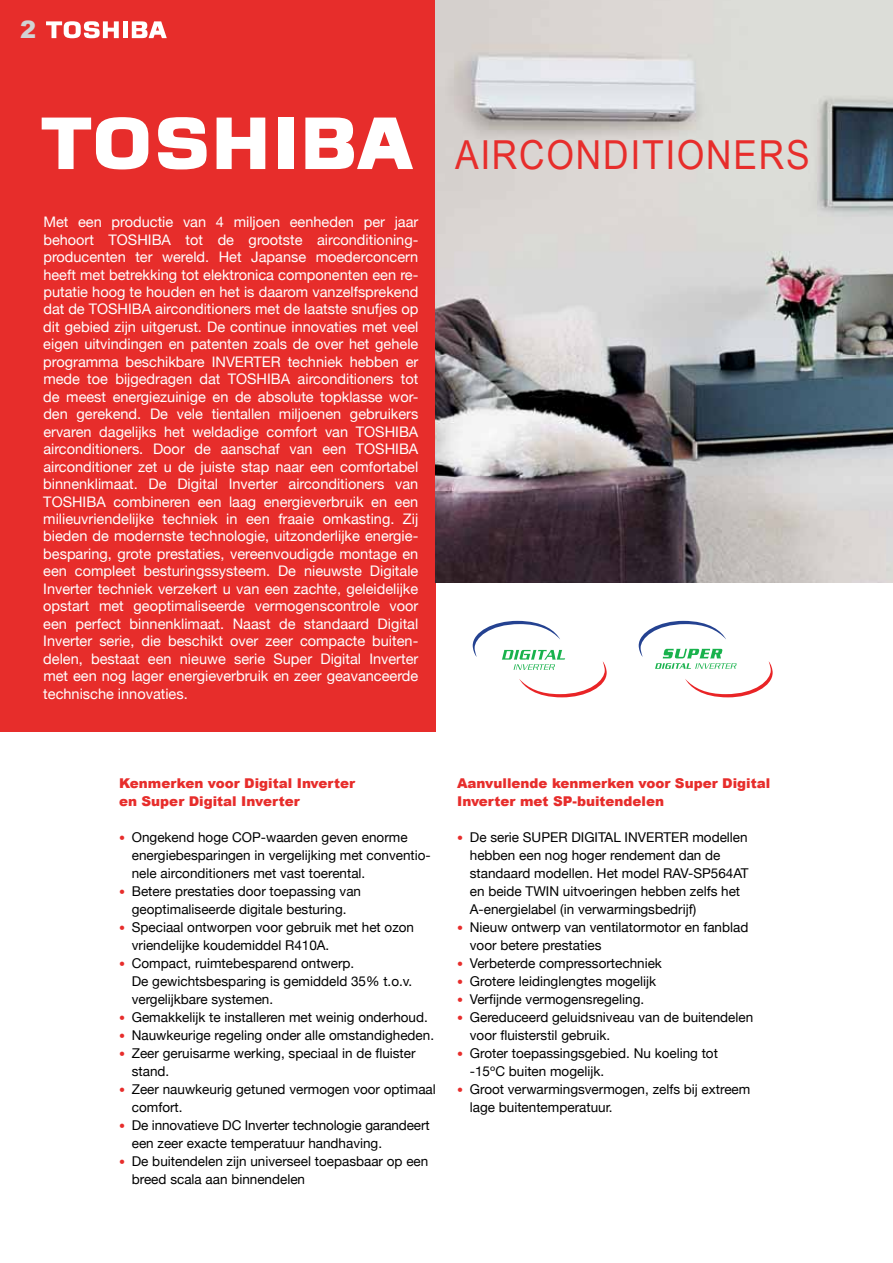
<style>
.page{position:relative;width:893px;height:1263px;background:#fff}
.page>*{position:absolute;margin:0;border:0;box-sizing:border-box;transform-origin:0 0}
.t1{font:39.9px "Arial Narrow";letter-spacing:.04em;color:#e72d2b;scale:1.08 1}
.t2{font:900 24px "Arial";color:#d1d3d4}
.t3{font:14.55px/17.4px "Helvetica Neue";color:#fff;text-align:justify}
.t4{font:13.5px/18px "Helvetica Neue";color:#000}
.t5{font:900 13.5px/18px "Arial";color:#e72d2b}
.s1{font-size:12px;color:#e72d2b}
</style>
<div class="page">
<div style="left:0;top:0;width:436px;height:731px;background:#e72d2b"></div>
<svg style="left:42px;top:117px;width:106px;height:52px"></svg>
<svg style="left:158px;top:117px;width:49px;height:52px"></svg>
<svg style="left:217px;top:118px;width:48px;height:51px"></svg>
<div style="left:278px;top:118px;width:15px;height:51px;background:#fff"></div>
<svg style="left:305px;top:118px;width:108px;height:51px"></svg>
<img style="left:436px;top:0;width:457px;height:583px">
<svg style="left:639px;top:621px;width:134px;height:76px"></svg>
<svg style="left:473px;top:621px;width:134px;height:76px"></svg>
<svg style="left:46px;top:21px;width:73px;height:17px"></svg>
<div style="left:123px;top:21px;width:5px;height:17px;background:#fff"></div>
<svg style="left:132px;top:21px;width:35px;height:17px"></svg>
<h2 class="t2" style="left:20px;top:12px;width:18px">2</h2>
<p class="t3" style="left:43px;top:212px;width:377px">Met een productie van 4 miljoen eenheden per jaar behoort TOSHIBA tot de grootste airconditioning&shy;producenten ter wereld. Het Japanse moederconcern heeft met betrekking tot elektronica componenten een re&shy;putatie hoog te houden en het is daarom vanzelfsprekend dat de TOSHIBA airconditioners met de laatste snufjes op dit gebied zijn uitgerust. De continue innovaties met veel eigen uitvindingen en patenten zoals de over het gehele programma beschikbare INVERTER techniek hebben er mede toe bijgedragen dat TOSHIBA airconditioners tot de meest energiezuinige en de absolute topklasse wor&shy;den gerekend. De vele tientallen miljoenen gebruikers ervaren dagelijks het weldadige comfort van TOSHIBA airconditioners. Door de aanschaf van een TOSHIBA airconditioner zet u de juiste stap naar een comfortabel binnenklimaat. De Digital Inverter airconditioners van TOSHIBA combineren een laag energieverbruik en een milieuvriendelijke techniek in een fraaie omkasting. Zij bieden de modernste technologie, uitzonderlijke energie&shy;besparing, grote prestaties, vereenvoudigde montage en een compleet besturingssysteem. De nieuwste Digitale Inverter techniek verzekert u van een zachte, geleidelijke opstart met geoptimaliseerde vermogenscontrole voor een perfect binnenklimaat. Naast de standaard Digital Inverter serie, die beschikt over zeer compacte buiten&shy;delen, bestaat een nieuwe serie Super Digital Inverter met een nog lager energieverbruik en zeer geavanceerde technische innovaties.</p>
<h1 class="t1" style="left:455px;top:125px;width:330px">AIRCONDITIONERS</h1>
<p class="t5" style="left:119px;top:774px;width:238px">Kenmerken voor Digital Inverter en Super Digital Inverter</p>
<p class="t4" style="left:132px;top:827px;width:301px;text-indent:-13px"><span class="s1">•</span> Ongekend hoge COP-waarden geven enorme energiebesparingen in vergelijking met conventio&shy;nele airconditioners met vast toerental.</p>
<p class="t4" style="left:119px;top:881px;width:244px;text-align:center"><span class="s1">•</span> Betere prestaties door toepassing van geoptimaliseerde digitale besturing.</p>
<p class="t4" style="left:132px;top:917px;width:284px;text-indent:-13px"><span class="s1">•</span> Speciaal ontworpen voor gebruik met het ozon vriendelijke koudemiddel R410A.</p>
<p class="t4" style="left:132px;top:953px;width:282px;text-indent:-13px"><span class="s1">•</span> Compact, ruimtebesparend ontwerp.<br>De gewichtsbesparing is gemiddeld 35% t.o.v. vergelijkbare systemen.</p>
<p class="t4" style="left:119px;top:1007px;width:310px"><span class="s1">•</span> Gemakkelijk te installeren met weinig onderhoud.</p>
<p class="t4" style="left:119px;top:1025px;width:317px"><span class="s1">•</span> Nauwkeurige regeling onder alle omstandigheden.</p>
<p class="t4" style="left:132px;top:1043px;width:285px;text-indent:-13px"><span class="s1">•</span> Zeer geruisarme werking, speciaal in de fluister stand.</p>
<p class="t4" style="left:132px;top:1079px;width:306px;text-indent:-13px"><span class="s1">•</span> Zeer nauwkeurig getuned vermogen voor optimaal comfort.</p>
<p class="t4" style="left:132px;top:1115px;width:299px;text-indent:-13px"><span class="s1">•</span> De innovatieve DC Inverter technologie garandeert een zeer exacte temperatuur handhaving.</p>
<p class="t4" style="left:132px;top:1151px;width:298px;text-indent:-13px"><span class="s1">•</span> De buitendelen zijn universeel toepasbaar op een breed scala aan binnendelen</p>
<p class="t5" style="left:457px;top:774px;width:315px">Aanvullende kenmerken voor Super Digital<br>Inverter met SP-buitendelen</p>
<p class="t4" style="left:470px;top:827px;width:280px;text-indent:-13px"><span class="s1">•</span> De serie SUPER DIGITAL INVERTER modellen hebben een nog hoger rendement dan de standaard modellen. Het model RAV-SP564AT en beide TWIN uitvoeringen hebben zelfs het A-energielabel (in verwarmingsbedrijf)</p>
<p class="t4" style="left:470px;top:917px;width:280px;text-indent:-13px"><span class="s1">•</span> Nieuw ontwerp van ventilatormotor en fanblad voor betere prestaties</p>
<p class="t4" style="left:457px;top:953px;width:206px"><span class="s1">•</span> Verbeterde compressortechniek</p>
<p class="t4" style="left:457px;top:971px;width:201px"><span class="s1">•</span> Grotere leidinglengtes mogelijk</p>
<p class="t4" style="left:457px;top:989px;width:189px"><span class="s1">•</span> Verfijnde vermogensregeling.</p>
<p class="t4" style="left:470px;top:1007px;width:285px;text-indent:-13px"><span class="s1">•</span> Gereduceerd geluidsniveau van de buitendelen voor fluisterstil gebruik.</p>
<p class="t4" style="left:470px;top:1043px;width:250px;text-indent:-13px"><span class="s1">•</span> Groter toepassingsgebied. Nu koeling tot -15ºC buiten mogelijk.</p>
<p class="t4" style="left:470px;top:1079px;width:282px;text-indent:-13px"><span class="s1">•</span> Groot verwarmingsvermogen, zelfs bij extreem lage buitentemperatuur.</p>
</div>
